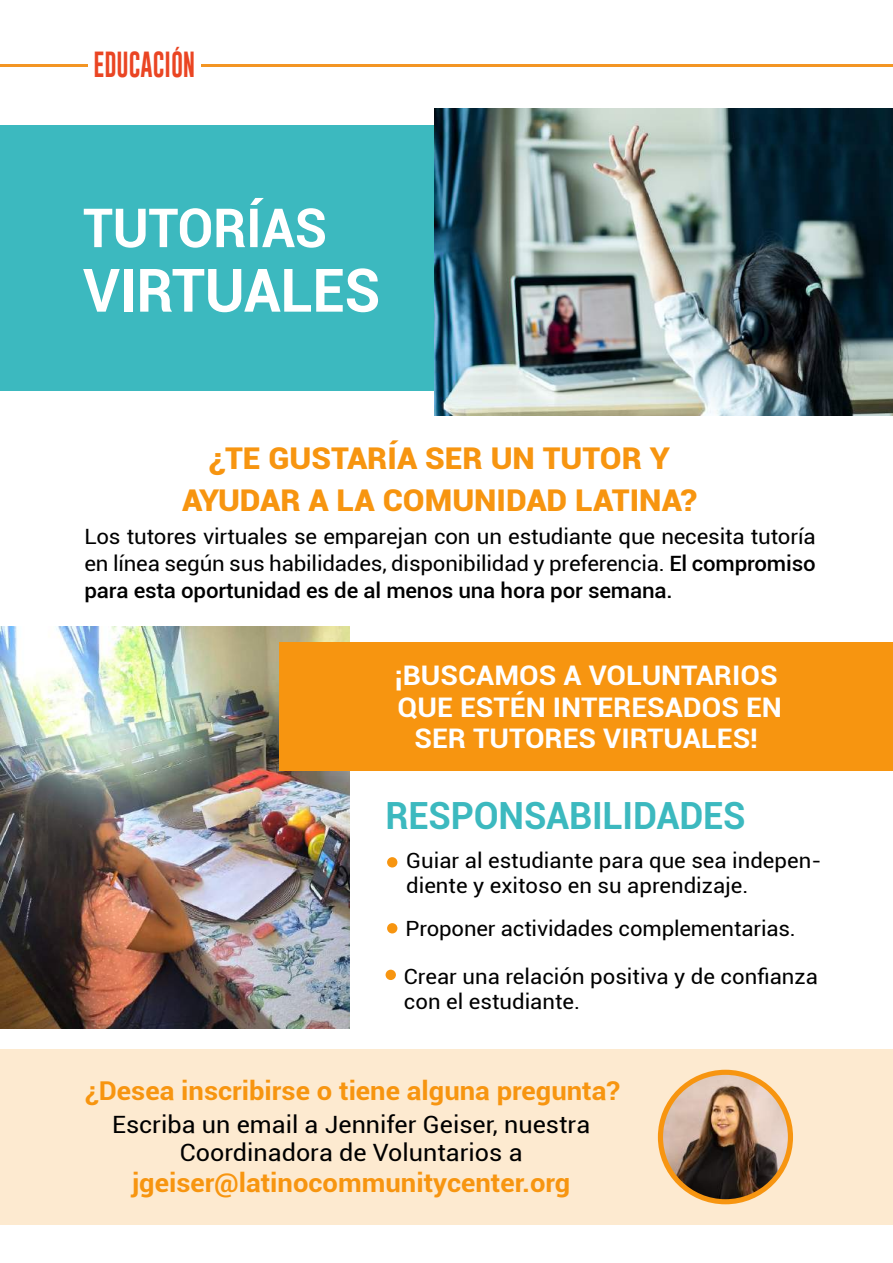
<style>
.page{position:relative;width:893px;height:1263px;background:#fff}
.page>*{position:absolute;margin:0;border:0;box-sizing:border-box;transform-origin:0 0}
.t1{font:700 60px "Roboto";letter-spacing:-.005em;color:#fff}
.t2{font:700 54px "Roboto";letter-spacing:-.005em;color:#fff}
.t3{font:700 37.5px "Roboto";letter-spacing:-.005em;color:#3cb9bf}
.t4{font:900 30px/42px "Roboto";color:#f79510;text-align:center;scale:1.06 1}
.t5{font:30px "Gobold";color:#ea4523;scale:.79 1}
.t6{font:700 27px/31.5px "Roboto";color:#fff;text-align:center;scale:1.06 1}
.t7{font:700 25.95px "Roboto";color:#f79510;scale:1.06 1}
.t8{font:23.85px/28px "Roboto";color:#000;text-align:center;scale:1.06 1}
.t9{font:21.15px/27px "Roboto";letter-spacing:-.01em;color:#000;text-align:justify;scale:1.06 1}
.t10{font:21px/25.5px "Roboto";color:#000;scale:1.06 1}
.s1{font-weight:500}
</style>
<div class="page">
<hr style="left:201px;top:64px;width:692px;height:3px;background:#f39523">
<hr style="left:0;top:64px;width:87px;height:3px;background:#f39523">
<img style="left:0;top:626px;width:350px;height:402px">
<div style="left:0;top:125px;width:607px;height:266px;background:#3cb9bf"></div>
<div style="left:279px;top:642px;width:614px;height:129px;background:#f79510"></div>
<div style="left:387px;top:857px;width:10px;height:10px;background:#f79510;border-radius:50%"></div>
<div style="left:387px;top:923px;width:10px;height:10px;background:#f79510;border-radius:50%"></div>
<div style="left:386px;top:970px;width:10px;height:10px;background:#f79510;border-radius:50%"></div>
<div style="left:0;top:1049px;width:893px;height:176px;background:#fdead0"></div>
<div style="left:658px;top:1070px;width:135px;height:134px;background:#f79510;border-radius:50%"></div>
<img style="left:663px;top:1075px;width:125px;height:124px;border-radius:62px">
<img style="left:434px;top:109px;width:459px;height:306px">
<h3 class="t5" style="left:93px;top:44px;width:131px">EDUCACIÓN</h3>
<h2 class="t2" style="left:83px;top:190px;width:246px">TUTORÍAS</h2>
<h1 class="t1" style="left:83px;top:248px;width:299px">VIRTUALES</h1>
<h3 class="t4" style="left:182px;top:436px;width:487px">¿TE GUSTARÍA SER UN TUTOR Y<br>AYUDAR A LA COMUNIDAD LATINA?</h3>
<p class="t9" style="left:84px;top:522px;width:691px">Los tutores virtuales se emparejan con un estudiante que necesita tutoría en línea según sus habilidades, disponibilidad y preferencia. <span class="s1">El compromiso para esta oportunidad es de al menos una hora por semana.</span></p>
<p class="t6" style="left:395px;top:659px;width:367px">¡BUSCAMOS A VOLUNTARIOS<br>QUE ESTÉN INTERESADOS EN<br>SER TUTORES VIRTUALES!</p>
<h3 class="t3" style="left:386px;top:789px;width:362px">RESPONSABILIDADES</h3>
<p class="t10" style="left:406px;top:847px;width:393px">Guiar al estudiante para que sea indepen&shy;diente y exitoso en su aprendizaje.</p>
<p class="t10" style="left:405px;top:915px;width:370px">Proponer actividades complementarias.</p>
<p class="t10" style="left:404px;top:963px;width:392px">Crear una relación positiva y de confianza con el estudiante.</p>
<p class="t7" style="left:85px;top:1072px;width:506px">¿Desea inscribirse o tiene alguna pregunta?</p>
<p class="t8" style="left:112px;top:1109px;width:453px">Escriba un email a Jennifer Geiser, nuestra<br>Coordinadora de Voluntarios a</p>
<p class="t7" style="left:132px;top:1164px;width:415px">jgeiser@latinocommunitycenter.org</p>
</div>
